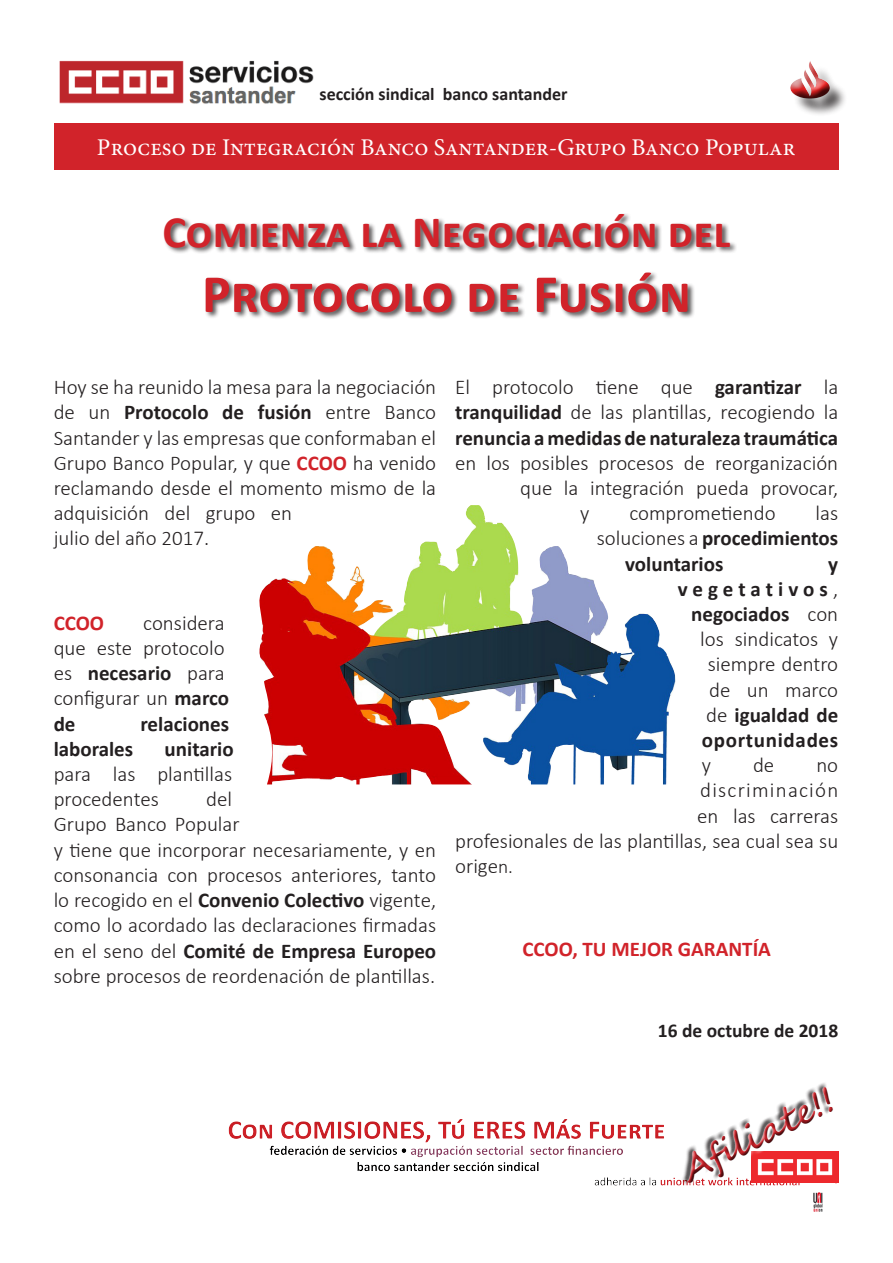
<style>
.page{position:relative;width:893px;height:1263px;background:#fff}
.page>*{position:absolute;margin:0;border:0;box-sizing:border-box;transform-origin:0 0}
.t1{font:700 54px "Calibri";color:#d1232a}
.t2{font:700 45px "Calibri";color:#d1232a}
.t3{font:700 36px "Segoe Script";color:#d1232a}
.t4{font:24px "Minion Pro";color:#fff}
.t5{font:300 21px/25.2px "Calibri";color:#231f20}
.t6{font:700 21px "Calibri";color:#231f20}
.t7{font:700 21px "Calibri";color:#d1232a}
.t8{font:300 21px "Calibri";letter-spacing:.06em;color:#231f20}
.t9{font:700 21px "Calibri";letter-spacing:.035em;color:#231f20}
.t10{font:700 21px "Calibri";letter-spacing:.235em;color:#231f20}
.t11{font:700 19.5px "Calibri";color:#231f20}
.t12{font:700 18px "Calibri";color:#231f20}
.s1{font-weight:700}
.s2{font-weight:700;color:#d1232a}
.s3{font-weight:300}
.s4{font-size:19.5px}
</style>
<div class="page">
<img style="left:59px;top:60px;width:255px;height:44px">
<div style="left:163px;top:213px;width:575px;height:107px;background:#231f20;opacity:.75"></div>
<div style="left:214px;top:1109px;width:638px;height:95px;background:#d1232a;opacity:.5"></div>
<img style="left:803px;top:1197px;width:31px;height:14px">
<div style="left:54px;top:123px;width:785px;height:47px;background:#d1232a"></div>
<svg style="left:652px;top:1083px;width:197px;height:114px"></svg>
<div style="left:794px;top:65px;width:54px;height:52px;background:#231f20;opacity:.75"></div>
<div style="left:779px;top:55px;width:60px;height:58px;background:#231f20;opacity:.5"></div>
<div style="left:780px;top:55px;width:57px;height:43px;background:#fff"></div>
<div style="left:783px;top:59px;width:56px;height:50px;background:#231f20;opacity:.75"></div>
<img style="left:259px;top:505px;width:417px;height:279px">
<p class="t12" style="left:320px;top:82px;width:250px">sección sindical banco santander</p>
<p class="t4" style="left:97px;top:132px;width:700px">Proceso de Integración Banco Santander-Grupo Banco Popular</p>
<p class="t2" style="left:163px;top:200px;width:569px">Comienza la Negociación del</p>
<p class="t1" style="left:202px;top:256px;width:491px">Protocolo de Fusión</p>
<p class="t5" style="left:54px;top:374px;width:384px">Hoy se ha reunido la mesa para la negociación de un <span class="s1">Protocolo de fusión</span> entre Banco Santander y las empresas que conformaban el Grupo Banco Popular, y que <span class="s2">CCOO</span> ha venido reclamando desde el momento mismo de la adquisición del grupo en<br>julio del año 2017.</p>
<p class="t5" style="left:54px;top:610px;width:177px;text-indent:90px">considera que este protocolo es <span class="s1">necesario</span> para configurar un <span class="s1">marco de</span></p>
<p class="t7" style="left:54px;top:608px;width:52px">CCOO</p>
<p class="t6" style="left:140px;top:709px;width:90px">relaciones</p>
<p class="t6" style="left:54px;top:734px;width:81px">laborales</p>
<p class="t5" style="left:54px;top:736px;width:182px;text-align:justify;text-indent:111px"><span class="s1">unitario </span>para las plantillas procedentes</p>
<p class="t5" style="left:54px;top:786px;width:384px;text-indent:153px">del<br>Grupo Banco Popular<br>y tiene que incorporar necesariamente, y en consonancia con procesos anteriores, tanto lo recogido en el <span class="s1">Convenio Colectivo</span> vigente, como lo acordado las declaraciones firmadas en el seno del <span class="s1">Comité de Empresa Europeo </span>sobre procesos de reordenación de plantillas.</p>
<p class="t5" style="left:455px;top:374px;width:385px">El protocolo tiene que <span class="s1">garantizar</span> la</p>
<p class="t5" style="left:455px;top:400px;width:385px"><span class="s1">tranquilidad</span> de las plantillas, recogiendo la</p>
<p class="t6" style="left:455px;top:423px;width:385px">renuncia a medidas de naturaleza traumática</p>
<p class="t5" style="left:455px;top:450px;width:385px">en los posibles procesos de reorganización</p>
<p class="t5" style="left:520px;top:475px;width:320px">que la integración pueda provocar,</p>
<p class="t5" style="left:580px;top:500px;width:11px">y</p>
<p class="t5" style="left:629px;top:500px;width:148px">comprometiendo</p>
<p class="t5" style="left:816px;top:500px;width:24px">las</p>
<p class="t6" style="left:597px;top:524px;width:243px"><span class="s3">soluciones a</span> procedimientos</p>
<p class="t6" style="left:625px;top:549px;width:100px">voluntarios</p>
<p class="t6" style="left:828px;top:549px;width:11px">y</p>
<p class="t10" style="left:678px;top:574px;width:162px">vegetativos<span class="s3">,</span></p>
<p class="t6" style="left:691px;top:599px;width:149px">negociados <span class="s3">con</span></p>
<p class="t5" style="left:700px;top:626px;width:139px">los sindicatos y</p>
<p class="t5" style="left:708px;top:652px;width:132px">siempre dentro</p>
<p class="t5" style="left:709px;top:677px;width:130px">de un marco</p>
<p class="t6" style="left:706px;top:700px;width:134px"><span class="s3">de</span> igualdad de</p>
<p class="t9" style="left:702px;top:725px;width:138px">oportunidades</p>
<p class="t5" style="left:702px;top:752px;width:11px">y</p>
<p class="t5" style="left:753px;top:752px;width:23px">de</p>
<p class="t5" style="left:816px;top:752px;width:23px">no</p>
<p class="t8" style="left:700px;top:777px;width:140px">discriminación</p>
<p class="t5" style="left:697px;top:803px;width:143px">en las carreras</p>
<p class="t5" style="left:455px;top:828px;width:385px">profesionales de las plantillas, sea cual sea su</p>
<p class="t5" style="left:455px;top:853px;width:59px">orige<span class="s4">n.</span></p>
<p class="t7" style="left:522px;top:934px;width:250px">CCOO, TU MEJOR GARANTÍA</p>
<p class="t11" style="left:658px;top:1016px;width:182px">16 de octubre de 2018</p>
<h3 class="t3" style="left:669px;top:1145px;width:169px;rotate:-26deg">Afi liate!!</h3>
</div>
